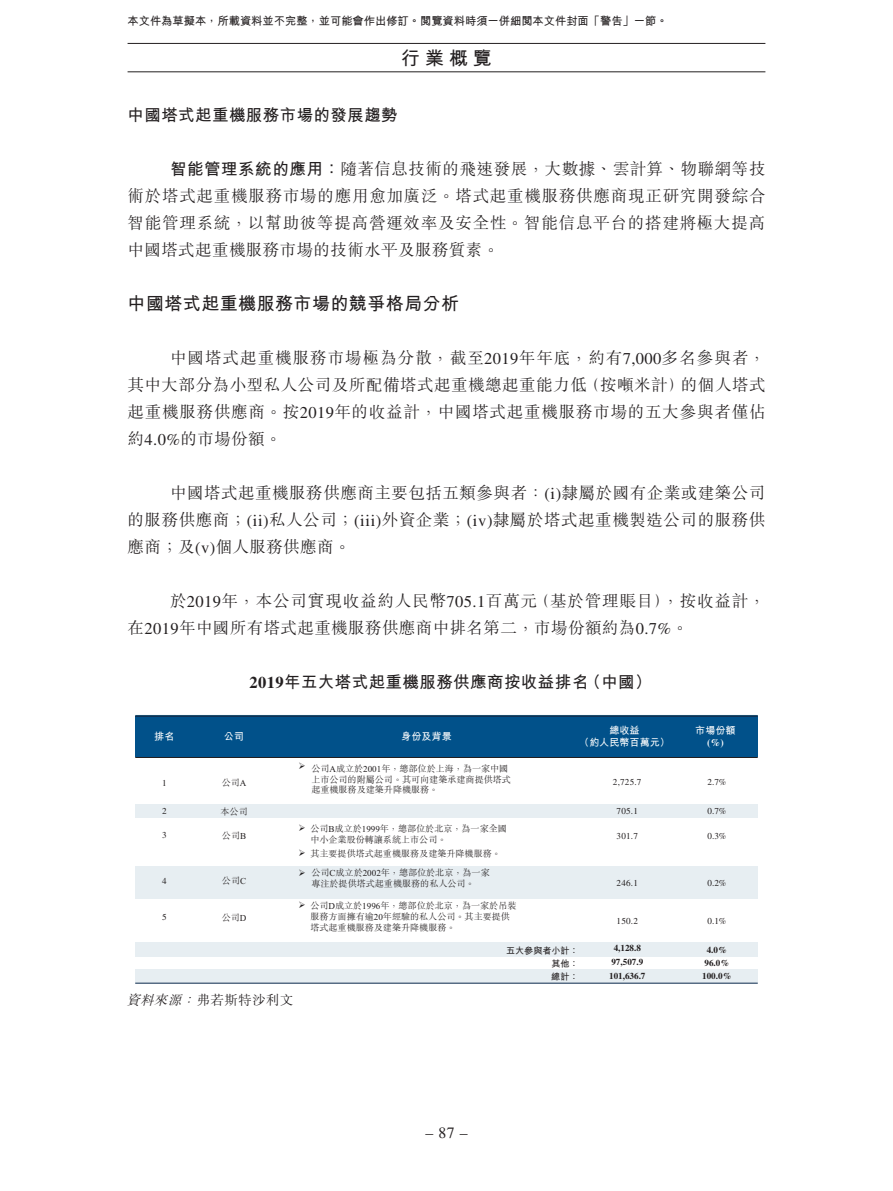
<style>
.page{position:relative;width:893px;height:1191px;background:#fff}
.page>*{position:absolute;margin:0;border:0;box-sizing:border-box;transform-origin:0 0}
.t1{font:700 18.75px "M Hei HK";color:#231f20}
.t2{font:700 18px "M Hei HK";letter-spacing:.025em;color:#231f20}
.t3{font:300 16.5px/27px "M Sung HK";letter-spacing:.035em;color:#231f20;text-align:justify}
.t4{font:700 16.5px "M Hei HK";letter-spacing:.025em;color:#231f20}
.t5{font:15.75px "Times LT Std";color:#231f20}
.t6{font:300 13.5px "M Sung HK";letter-spacing:.025em;color:#231f20}
.t7{font:700 11.25px "M Hei HK";color:#231f20}
.t8{font:10.05px/12.1px "M Hei HK Bold E Ten B5 H";color:#fff;text-align:center}
.t9{font:700 10.05px "Times LT Std";color:#fff}
.t10{font:9.15px/10.9px "M Sung HK Light E Ten B5 H";letter-spacing:-.005em;color:#231f20}
.t11{font:9.15px "Times LT Std";letter-spacing:.025em;color:#231f20}
.t12{font:700 9.15px/13.8px "Times LT Std";color:#231f20}
.t13{font:9.15px/13px "M Hei HK Bold E Ten B5 H";letter-spacing:-.005em;color:#231f20;text-align:justify}
.s1{font-family:"M Hei HK";font-weight:700}
.s2{font-family:"Times LT Std";font-weight:400}
.s3{font-family:"Times LT Std"}
.s4{font-family:"Times New Roman"}
.s5{font-style:italic}
</style>
<div class="page">
<hr style="left:128px;top:43px;width:637px;height:1px;background:#231f20">
<hr style="left:128px;top:71px;width:637px;height:1px;background:#231f20">
<hr style="left:135px;top:715px;width:623px;height:2px;background:#1f5170">
<div style="left:135px;top:716px;width:58px;height:41px;background:#01518a"></div>
<div style="left:186px;top:716px;width:96px;height:41px;background:#01518a"></div>
<div style="left:282px;top:716px;width:289px;height:41px;background:#01518a"></div>
<div style="left:569px;top:716px;width:111px;height:41px;background:#01518a"></div>
<div style="left:673px;top:716px;width:85px;height:41px;background:#01518a"></div>
<div style="left:135px;top:804px;width:51px;height:14px;background:#e7eef2"></div>
<div style="left:186px;top:804px;width:96px;height:14px;background:#e7eef2"></div>
<div style="left:282px;top:804px;width:288px;height:14px;background:#e7eef2"></div>
<div style="left:569px;top:804px;width:104px;height:14px;background:#e7eef2"></div>
<div style="left:673px;top:804px;width:85px;height:14px;background:#e7eef2"></div>
<div style="left:135px;top:866px;width:51px;height:33px;background:#e7eef2"></div>
<div style="left:186px;top:866px;width:96px;height:33px;background:#e7eef2"></div>
<div style="left:282px;top:866px;width:288px;height:33px;background:#e7eef2"></div>
<div style="left:569px;top:866px;width:104px;height:33px;background:#e7eef2"></div>
<div style="left:673px;top:866px;width:85px;height:33px;background:#e7eef2"></div>
<div style="left:135px;top:942px;width:435px;height:15px;background:#e7eef2"></div>
<div style="left:569px;top:942px;width:104px;height:15px;background:#e7eef2"></div>
<div style="left:673px;top:942px;width:85px;height:15px;background:#e7eef2"></div>
<div style="left:135px;top:969px;width:445px;height:14px;background:#e7eef2"></div>
<div style="left:569px;top:969px;width:104px;height:14px;background:#e7eef2"></div>
<div style="left:673px;top:969px;width:85px;height:14px;background:#e7eef2"></div>
<hr style="left:135px;top:757px;width:623px;height:1px;background:#231f20">
<hr style="left:135px;top:716px;width:623px;height:1px;background:#102d4f">
<hr style="left:135px;top:982px;width:623px;height:1px;background:#102d4f">
<p class="t7" style="left:128px;top:13px;width:541px">本文件為草擬本，所載資料並不完整，並可能會作出修訂。閱覽資料時須一併細閱本文件封面「警告」一節。</p>
<p class="t1" style="left:401px;top:44px;width:92px">行業概覽</p>
<p class="t4" style="left:128px;top:103px;width:272px">中國塔式起重機服務市場的發展趨勢</p>
<p class="t3" style="left:128px;top:155px;width:639px;text-indent:43px"><span class="s1">智能管理系統的應用：</span>隨著信息技術的飛速發展，大數據、雲計算、物聯網等技術於塔式起重機服務市場的應用愈加廣泛。塔式起重機服務供應商現正研究開發綜合智能管理系統，以幫助彼等提高營運效率及安全性。智能信息平台的搭建將極大提高中國塔式起重機服務市場的技術水平及服務質素。</p>
<p class="t2" style="left:128px;top:290px;width:333px">中國塔式起重機服務市場的競爭格局分析</p>
<p class="t3" style="left:128px;top:344px;width:639px;text-indent:43px">中國塔式起重機服務市場極為分散，截至<span class="s2">2019</span>年年底，約有<span class="s2">7,000</span>多名參與者，其中大部分為小型私人公司及所配備塔式起重機總起重能力低（按噸米計）的個人塔式起重機服務供應商。按<span class="s2">2019</span>年的收益計，中國塔式起重機服務市場的五大參與者僅佔約<span class="s2">4.0%</span>的市場份額。</p>
<p class="t3" style="left:128px;top:479px;width:639px;text-indent:43px">中國塔式起重機服務供應商主要包括五類參與者：<span class="s2">(i)</span>隸屬於國有企業或建築公司的服務供應商；<span class="s2">(ii)</span>私人公司；<span class="s2">(iii)</span>外資企業；<span class="s2">(iv)</span>隸屬於塔式起重機製造公司的服務供應商；及<span class="s2">(v)</span>個人服務供應商。</p>
<p class="t3" style="left:128px;top:587px;width:639px;text-indent:43px">於<span class="s2">2019</span>年，本公司實現收益約人民幣<span class="s2">705.1</span>百萬元（基於管理賬目），按收益計，在<span class="s2">2019</span>年中國所有塔式起重機服務供應商中排名第二，市場份額約為<span class="s2">0.7%</span>。</p>
<p class="t4" style="left:249px;top:670px;width:404px"><span class="s3">2019</span>年五大塔式起重機服務供應商按收益排名（中國）</p>
<p class="t8" style="left:154px;top:730px;width:22px">排名</p>
<p class="t8" style="left:224px;top:730px;width:22px">公司</p>
<p class="t8" style="left:401px;top:729px;width:52px">身份及背景</p>
<p class="t8" style="left:579px;top:723px;width:92px">總收益<br>（約人民幣百萬元）</p>
<p class="t8" style="left:695px;top:723px;width:42px">市場份額</p>
<p class="t9" style="left:707px;top:737px;width:18px">(%)</p>
<p class="t10" style="left:311px;top:762px;width:201px">公司<span class="s4">A</span>成立於<span class="s4">2001</span>年，總部位於上海，為一家中國上市公司的附屬公司。其可向建築承建商提供塔式起重機服務及建築升降機服務。</p>
<p class="t10" style="left:310px;top:823px;width:198px">公司<span class="s4">B</span>成立於<span class="s4">1999</span>年，總部位於北京，為一家全國中小企業股份轉讓系統上市公司。</p>
<p class="t10" style="left:311px;top:867px;width:180px">公司<span class="s4">C</span>成立於<span class="s4">2002</span>年，總部位於北京，為一家專注於提供塔式起重機服務的私人公司。</p>
<p class="t10" style="left:310px;top:899px;width:208px">公司<span class="s4">D</span>成立於<span class="s4">1996</span>年，總部位於北京，為一家於吊裝服務方面擁有逾<span class="s4">20</span>年經驗的私人公司。其主要提供塔式起重機服務及建築升降機服務。</p>
<p class="t10" style="left:222px;top:777px;width:26px">公司<span class="s4">A</span></p>
<p class="t10" style="left:220px;top:805px;width:29px">本公司</p>
<p class="t10" style="left:222px;top:829px;width:26px">公司<span class="s4">B</span></p>
<p class="t10" style="left:222px;top:875px;width:26px">公司<span class="s4">C</span></p>
<p class="t10" style="left:222px;top:911px;width:26px">公司<span class="s4">D</span></p>
<p class="t11" style="left:162px;top:777px;width:6px">1</p>
<p class="t11" style="left:613px;top:777px;width:30px">2,725.7</p>
<p class="t11" style="left:707px;top:777px;width:20px">2.7%</p>
<p class="t11" style="left:162px;top:805px;width:6px">2</p>
<p class="t11" style="left:617px;top:806px;width:23px">705.1</p>
<p class="t11" style="left:707px;top:806px;width:20px">0.7%</p>
<p class="t11" style="left:162px;top:830px;width:6px">3</p>
<p class="t11" style="left:617px;top:831px;width:23px">301.7</p>
<p class="t11" style="left:707px;top:831px;width:20px">0.3%</p>
<p class="t11" style="left:162px;top:875px;width:6px">4</p>
<p class="t11" style="left:617px;top:877px;width:23px">246.1</p>
<p class="t11" style="left:707px;top:877px;width:20px">0.2%</p>
<p class="t11" style="left:707px;top:915px;width:20px">0.1%</p>
<p class="t12" style="left:704px;top:943px;width:26px;line-height:13.2px">4.0%<br>96.0%</p>
<p class="t10" style="left:310px;top:848px;width:192px">其主要提供塔式起重機服務及建築升降機服務。</p>
<p class="t11" style="left:162px;top:912px;width:6px">5</p>
<p class="t11" style="left:617px;top:915px;width:23px">150.2</p>
<p class="t12" style="left:609px;top:941px;width:38px;text-align:center">4,128.8<br>97,507.9<br>101,636.7</p>
<p class="t13" style="left:551px;top:943px;width:29px;text-indent:-45px">五大參與者小計：其他：總計：</p>
<p class="t12" style="left:702px;top:969px;width:31px">100.0%</p>
<p class="t6" style="left:126px;top:990px;width:169px"><span class="s5">資料來源：</span>弗若斯特沙利文</p>
<p class="t5" style="left:425px;top:1124px;width:44px">– 87 –</p>
</div>
